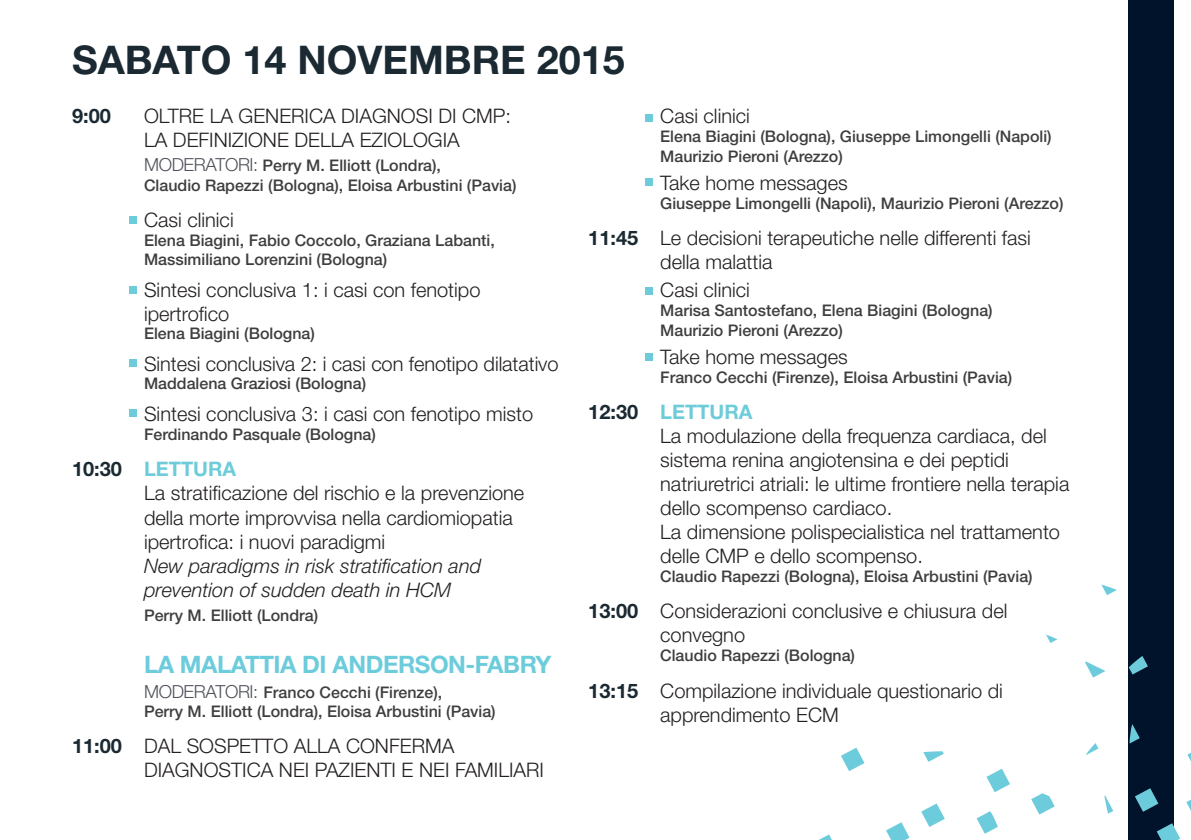
<style>
.page{position:relative;width:1191px;height:840px;background:#fff}
.page>*{position:absolute;margin:0;border:0;box-sizing:border-box;transform-origin:0 0}
.t1{font:700 39.6px "Helvetica Neue LT Std";color:#1b2a32}
.t2{font:700 24px "Helvetica Neue LT Std";letter-spacing:-.02em;color:#6dccdc}
.t3{font:300 20px/24px "Helvetica Neue LT Std";color:#231f20}
.t4{font:italic 300 20px "Helvetica Neue LT Std";color:#231f20}
.t5{font:700 20px "Helvetica Neue LT Std";color:#6dccda}
.t6{font:700 20px "Helvetica Neue LT Std";color:#1b2a32}
.t7{font:500 16px/19.2px "Helvetica Neue LT Std";color:#3e3e3f}
.s1{font-weight:300;font-size:18px;color:#4f535a}
.s2{color:#1b2a32}
.s3{font-weight:700;color:#1b2a32}
</style>
<div class="page">
<div style="left:1128px;top:0;width:46px;height:839px;background:#00132a"></div>
<svg style="left:923px;top:751px;width:20px;height:10px"></svg>
<svg style="left:821px;top:834px;width:11px;height:5px"></svg>
<svg style="left:841px;top:747px;width:23px;height:23px"></svg>
<svg style="left:886px;top:822px;width:23px;height:17px"></svg>
<svg style="left:1101px;top:584px;width:16px;height:11px"></svg>
<svg style="left:921px;top:803px;width:23px;height:23px"></svg>
<svg style="left:1187px;top:752px;width:4px;height:9px"></svg>
<svg style="left:1128px;top:656px;width:19px;height:18px"></svg>
<svg style="left:1086px;top:743px;width:12px;height:11px"></svg>
<svg style="left:1046px;top:634px;width:11px;height:8px"></svg>
<svg style="left:976px;top:811px;width:21px;height:22px"></svg>
<svg style="left:1135px;top:788px;width:23px;height:23px"></svg>
<svg style="left:1129px;top:724px;width:10px;height:19px"></svg>
<svg style="left:1031px;top:793px;width:23px;height:21px"></svg>
<svg style="left:1186px;top:799px;width:5px;height:12px"></svg>
<svg style="left:986px;top:768px;width:24px;height:23px"></svg>
<svg style="left:1156px;top:823px;width:24px;height:16px"></svg>
<svg style="left:1104px;top:795px;width:9px;height:18px"></svg>
<svg style="left:1085px;top:661px;width:20px;height:16px"></svg>
<div style="left:129px;top:215px;width:7px;height:8px;background:#6dccda"></div>
<div style="left:129px;top:286px;width:7px;height:8px;background:#6dccda"></div>
<div style="left:129px;top:359px;width:7px;height:8px;background:#6dccda"></div>
<div style="left:129px;top:409px;width:7px;height:8px;background:#6dccda"></div>
<div style="left:645px;top:114px;width:7px;height:8px;background:#6dccda"></div>
<div style="left:645px;top:178px;width:7px;height:7px;background:#6dccda"></div>
<div style="left:645px;top:287px;width:8px;height:8px;background:#6dccda"></div>
<div style="left:645px;top:352px;width:8px;height:8px;background:#6dccda"></div>
<p class="t1" style="left:72px;top:35px;width:554px">SABATO 14 NOVEMBRE 2015</p>
<p class="t6" style="left:72px;top:104px;width:40px">9:00</p>
<p class="t3" style="left:144px;top:104px;width:368px">OLTRE LA GENERICA DIAGNOSI DI CMP:</p>
<p class="t3" style="left:144px;top:128px;width:317px">LA DEFINIZIONE DELLA EZIOLOGIA</p>
<p class="t7" style="left:144px;top:156px;width:298px"><span class="s1">MODERATORI:</span> Perry M. Elliott (Londra),</p>
<p class="t7" style="left:144px;top:175px;width:374px">Claudio Rapezzi (Bologna), Eloisa Arbustini (Pavia)</p>
<p class="t3" style="left:144px;top:207px;width:91px">Casi clinici</p>
<p class="t7" style="left:144px;top:230px;width:352px">Elena Biagini, Fabio Coccolo, Graziana Labanti,</p>
<p class="t7" style="left:144px;top:249px;width:245px">Massimiliano Lorenzini (Bologna)</p>
<p class="t3" style="left:144px;top:277px;width:338px">Sintesi conclusiva 1: i casi con fenotipo</p>
<p class="t3" style="left:144px;top:301px;width:87px">ipertrofico</p>
<p class="t7" style="left:144px;top:323px;width:172px">Elena Biagini (Bologna)</p>
<p class="t3" style="left:144px;top:351px;width:416px">Sintesi conclusiva 2: i casi con fenotipo dilatativo</p>
<p class="t7" style="left:144px;top:373px;width:224px">Maddalena Graziosi (Bologna)</p>
<p class="t3" style="left:144px;top:401px;width:390px">Sintesi conclusiva 3: i casi con fenotipo misto</p>
<p class="t7" style="left:144px;top:424px;width:233px">Ferdinando Pasquale (Bologna)</p>
<p class="t5" style="left:72px;top:456px;width:166px"><span class="s2">10:30</span> LETTURA</p>
<p class="t3" style="left:144px;top:480px;width:382px">La stratificazione del rischio e la prevenzione della morte improvvisa nella cardiomiopatia</p>
<p class="t3" style="left:144px;top:528px;width:243px">ipertrofica: i nuovi paradigmi</p>
<p class="t4" style="left:144px;top:553px;width:339px">New paradigms in risk stratification and</p>
<p class="t4" style="left:144px;top:577px;width:309px">prevention of sudden death in HCM</p>
<p class="t7" style="left:144px;top:604px;width:176px">Perry M. Elliott (Londra)</p>
<p class="t2" style="left:144px;top:649px;width:409px">LA MALATTIA DI ANDERSON-FABRY</p>
<p class="t7" style="left:144px;top:681px;width:300px"><span class="s1">MODERATORI:</span> Franco Cecchi (Firenze),</p>
<p class="t7" style="left:144px;top:700px;width:353px">Perry M. Elliott (Londra), Eloisa Arbustini (Pavia)</p>
<p class="t3" style="left:144px;top:732px;width:401px;text-indent:-72px"><span class="s3">11:00</span> DAL SOSPETTO ALLA CONFERMA<br>DIAGNOSTICA NEI PAZIENTI E NEI FAMILIARI</p>
<p class="t3" style="left:660px;top:104px;width:91px">Casi clinici</p>
<p class="t7" style="left:660px;top:127px;width:393px">Elena Biagini (Bologna), Giuseppe Limongelli (Napoli)<br>Maurizio Pieroni (Arezzo)</p>
<p class="t3" style="left:660px;top:170px;width:189px">Take home messages</p>
<p class="t7" style="left:660px;top:193px;width:405px">Giuseppe Limongelli (Napoli), Maurizio Pieroni (Arezzo)</p>
<p class="t3" style="left:588px;top:225px;width:444px"><span class="s3">11:45</span> Le decisioni terapeutiche nelle differenti fasi</p>
<p class="t3" style="left:660px;top:249px;width:114px">della malattia</p>
<p class="t3" style="left:660px;top:277px;width:91px">Casi clinici</p>
<p class="t7" style="left:660px;top:300px;width:334px">Marisa Santostefano, Elena Biagini (Bologna)<br>Maurizio Pieroni (Arezzo)</p>
<p class="t3" style="left:660px;top:344px;width:189px">Take home messages</p>
<p class="t7" style="left:660px;top:367px;width:353px">Franco Cecchi (Firenze), Eloisa Arbustini (Pavia)</p>
<p class="t5" style="left:588px;top:399px;width:166px"><span class="s2">12:30</span> LETTURA</p>
<p class="t3" style="left:660px;top:423px;width:411px">La modulazione della frequenza cardiaca, del sistema renina angiotensina e dei peptidi natriuretrici atriali: le ultime frontiere nella terapia dello scompenso cardiaco.</p>
<p class="t3" style="left:660px;top:519px;width:401px">La dimensione polispecialistica nel trattamento delle CMP e dello scompenso.</p>
<p class="t7" style="left:660px;top:566px;width:374px">Claudio Rapezzi (Bologna), Eloisa Arbustini (Pavia)</p>
<p class="t3" style="left:588px;top:598px;width:421px"><span class="s3">13:00</span> Considerazioni conclusive e chiusura del</p>
<p class="t3" style="left:660px;top:622px;width:86px">convegno</p>
<p class="t7" style="left:660px;top:645px;width:196px">Claudio Rapezzi (Bologna)</p>
<p class="t3" style="left:588px;top:677px;width:416px"><span class="s3">13:15</span> Compilazione individuale questionario di</p>
<p class="t3" style="left:660px;top:701px;width:180px">apprendimento ECM</p>
</div>
